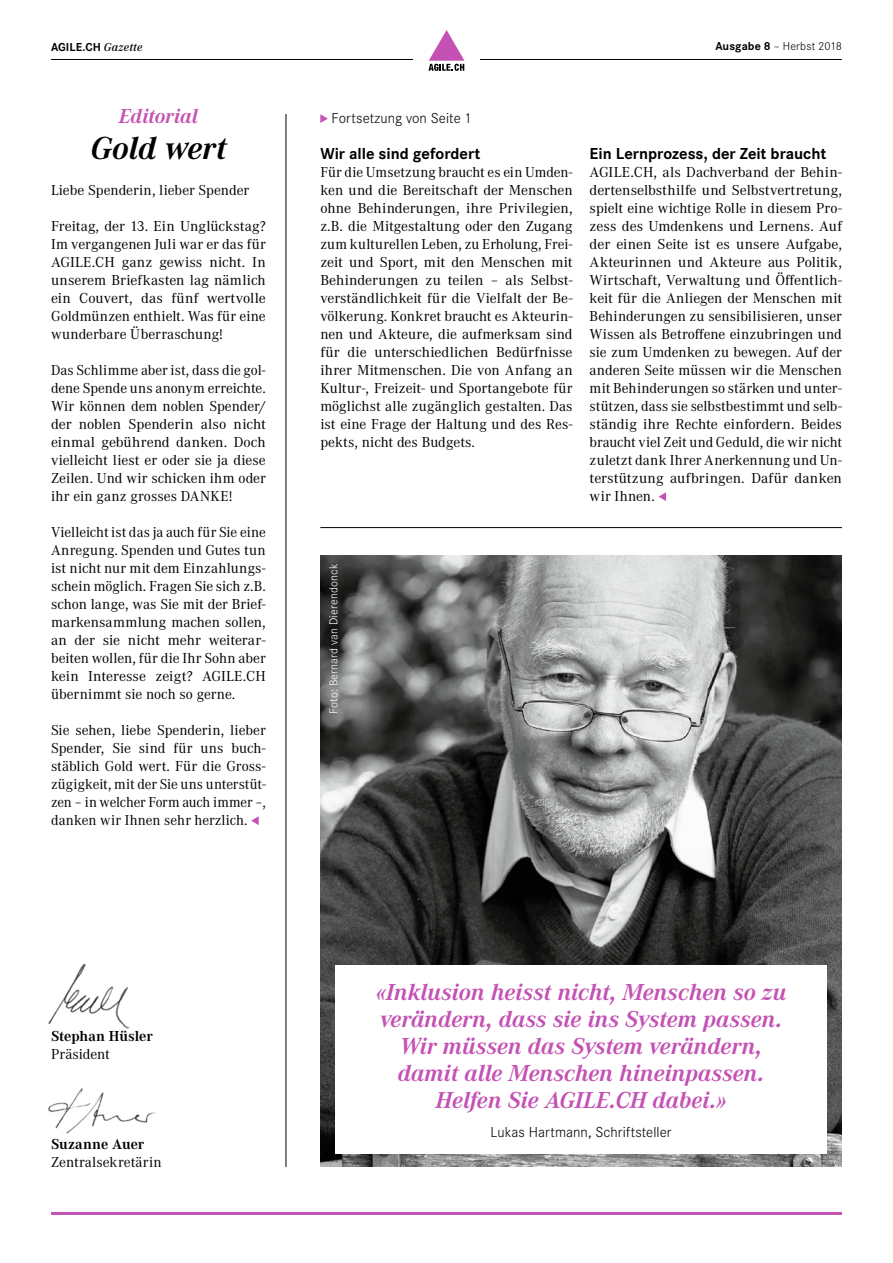
<style>
.page{position:relative;width:893px;height:1263px;background:#fff}
.page>*{position:absolute;margin:0;border:0;box-sizing:border-box;transform-origin:0 0}
.t1{font:italic 700 33px "Corporate A";letter-spacing:-.005em;color:#000}
.t2{font:italic 700 24px/27px "Corporate A";letter-spacing:-.005em;color:#c452b4;text-align:center}
.t3{font:italic 700 21px "Corporate A";letter-spacing:-.01em;color:#c452b4}
.t4{font:700 16.5px "Corporate S";color:#000}
.t5{font:15px/18px "Corporate A";color:#000;text-align:justify}
.t6{font:300 15px "Corporate S";letter-spacing:.005em;color:#000}
.t7{font:700 15px "Corporate A";letter-spacing:-.005em;color:#000}
.t8{font:300 12px "Corporate S";letter-spacing:.015em;color:#fff}
.t9{font:300 12px "Corporate S";letter-spacing:.015em;color:#000}
.t10{font:700 12px "Corporate S";letter-spacing:.005em;color:#000}
.s1{font-family:"Corporate A";font-weight:600;font-style:italic}
.s2{font-weight:700}
</style>
<div class="page">
<img style="left:320px;top:555px;width:522px;height:612px">
<svg style="left:320px;top:114px;width:8px;height:9px"></svg>
<svg style="left:658px;top:492px;width:8px;height:9px"></svg>
<svg style="left:251px;top:816px;width:8px;height:9px"></svg>
<hr style="left:286px;top:114px;width:1px;height:1053px;background:#000">
<hr style="left:320px;top:527px;width:522px;height:1px;background:#000">
<hr style="left:51px;top:1212px;width:791px;height:3px;background:#c452b4">
<hr style="left:51px;top:59px;width:791px;height:1px;background:#000">
<div style="left:413px;top:30px;width:67px;height:42px;background:#fff"></div>
<svg style="left:428px;top:30px;width:36px;height:41px"></svg>
<div style="left:335px;top:965px;width:492px;height:189px;background:#fff"></div>
<img style="left:48px;top:963px;width:82px;height:66px">
<img style="left:48px;top:1088px;width:108px;height:46px">
<p class="t10" style="left:51px;top:39px;width:93px">AGILE.CH <span class="s1">Gazette</span></p>
<p class="t9" style="left:715px;top:39px;width:128px"><span class="s2">Ausgabe 8</span> – Herbst 2018</p>
<h3 class="t3" style="left:119px;top:104px;width:81px">Editorial</h3>
<h1 class="t1" style="left:91px;top:129px;width:137px">Gold wert</h1>
<p class="t5" style="left:51px;top:181px;width:200px">Liebe Spenderin, lieber Spender</p>
<p class="t5" style="left:51px;top:217px;width:216px">Freitag, der 13. Ein Unglückstag?<br>Im vergangenen Juli war er das für AGILE.CH ganz gewiss nicht. In unserem Briefkasten lag nämlich ein Couvert, das fünf wertvolle Goldmünzen enthielt. Was für eine wunderbare Überraschung!</p>
<p class="t5" style="left:51px;top:361px;width:216px">Das Schlimme aber ist, dass die gol&shy;dene Spende uns anonym erreichte.<br>Wir können dem noblen Spender/ der noblen Spenderin also nicht einmal gebührend danken. Doch vielleicht liest er oder sie ja diese Zeilen. Und wir schicken ihm oder ihr ein ganz grosses DANKE!</p>
<p class="t5" style="left:51px;top:523px;width:216px">Vielleicht ist das ja auch für Sie eine Anregung. Spenden und Gutes tun ist nicht nur mit dem Einzahlungs&shy;schein möglich. Fragen Sie sich z.B. schon lange, was Sie mit der Brief&shy;markensammlung machen sollen, an der sie nicht mehr weiterar&shy;beiten wollen, für die Ihr Sohn aber kein Interesse zeigt? AGILE.CH übernimmt sie noch so gerne.</p>
<p class="t5" style="left:51px;top:721px;width:216px">Sie sehen, liebe Spenderin, lieber Spender, Sie sind für uns buch&shy;stäblich Gold wert. Für die Gross&shy;zügigkeit, mit der Sie uns unterstüt&shy;zen – in welcher Form auch immer –, danken wir Ihnen sehr herzlich.</p>
<p class="t6" style="left:332px;top:108px;width:142px">Fortsetzung von Seite 1</p>
<p class="t4" style="left:320px;top:142px;width:162px">Wir alle sind gefordert</p>
<p class="t5" style="left:320px;top:163px;width:254px">Für die Umsetzung braucht es ein Umden&shy;ken und die Bereitschaft der Menschen ohne Behinderungen, ihre Privilegien, z.B. die Mitgestaltung oder den Zugang zum kulturellen Leben, zu Erholung, Frei&shy;zeit und Sport, mit den Menschen mit Behinderungen zu teilen – als Selbst&shy;verständlichkeit für die Vielfalt der Be&shy;völkerung. Konkret braucht es Akteurin&shy;nen und Akteure, die aufmerksam sind für die unterschiedlichen Bedürfnisse ihrer Mitmenschen. Die von Anfang an Kultur-, Freizeit- und Sportangebote für möglichst alle zugänglich gestalten. Das ist eine Frage der Haltung und des Res&shy;pekts, nicht des Budgets.</p>
<p class="t4" style="left:590px;top:142px;width:238px">Ein Lernprozess, der Zeit braucht</p>
<p class="t5" style="left:590px;top:163px;width:254px">AGILE.CH, als Dachverband der Behin&shy;dertenselbsthilfe und Selbstvertretung, spielt eine wichtige Rolle in diesem Pro&shy;zess des Umdenkens und Lernens. Auf der einen Seite ist es unsere Aufgabe, Akteurinnen und Akteure aus Politik, Wirtschaft, Verwaltung und Öffentlich&shy;keit für die Anliegen der Menschen mit Behinderungen zu sensibilisieren, unser Wissen als Betroffene einzubringen und sie zum Umdenken zu bewegen. Auf der anderen Seite müssen wir die Menschen mit Behinderungen so stärken und unter&shy;stützen, dass sie selbstbestimmt und selb&shy;ständig ihre Rechte einfordern. Beides braucht viel Zeit und Geduld, die wir nicht zuletzt dank Ihrer Anerkennung und Un&shy;terstützung aufbringen. Dafür danken wir Ihnen.</p>
<p class="t8" style="left:326px;top:714px;width:152px;rotate:-90deg">Foto: Bernard van Dierendonck</p>
<p class="t7" style="left:51px;top:1028px;width:103px">Stephan Hüsler</p>
<p class="t5" style="left:51px;top:1045px;width:60px">Präsident</p>
<p class="t7" style="left:51px;top:1136px;width:95px">Suzanne Auer</p>
<p class="t5" style="left:51px;top:1153px;width:112px">Zentralsekretärin</p>
<h2 class="t2" style="left:376px;top:979px;width:412px">«Inklusion heisst nicht, Menschen so zu verändern, dass sie ins System passen.<br>Wir müssen das System verändern, damit alle Menschen hineinpassen.<br>Helfen Sie AGILE.CH dabei.»</h2>
<p class="t6" style="left:491px;top:1122px;width:183px">Lukas Hartmann, Schriftsteller</p>
</div>
